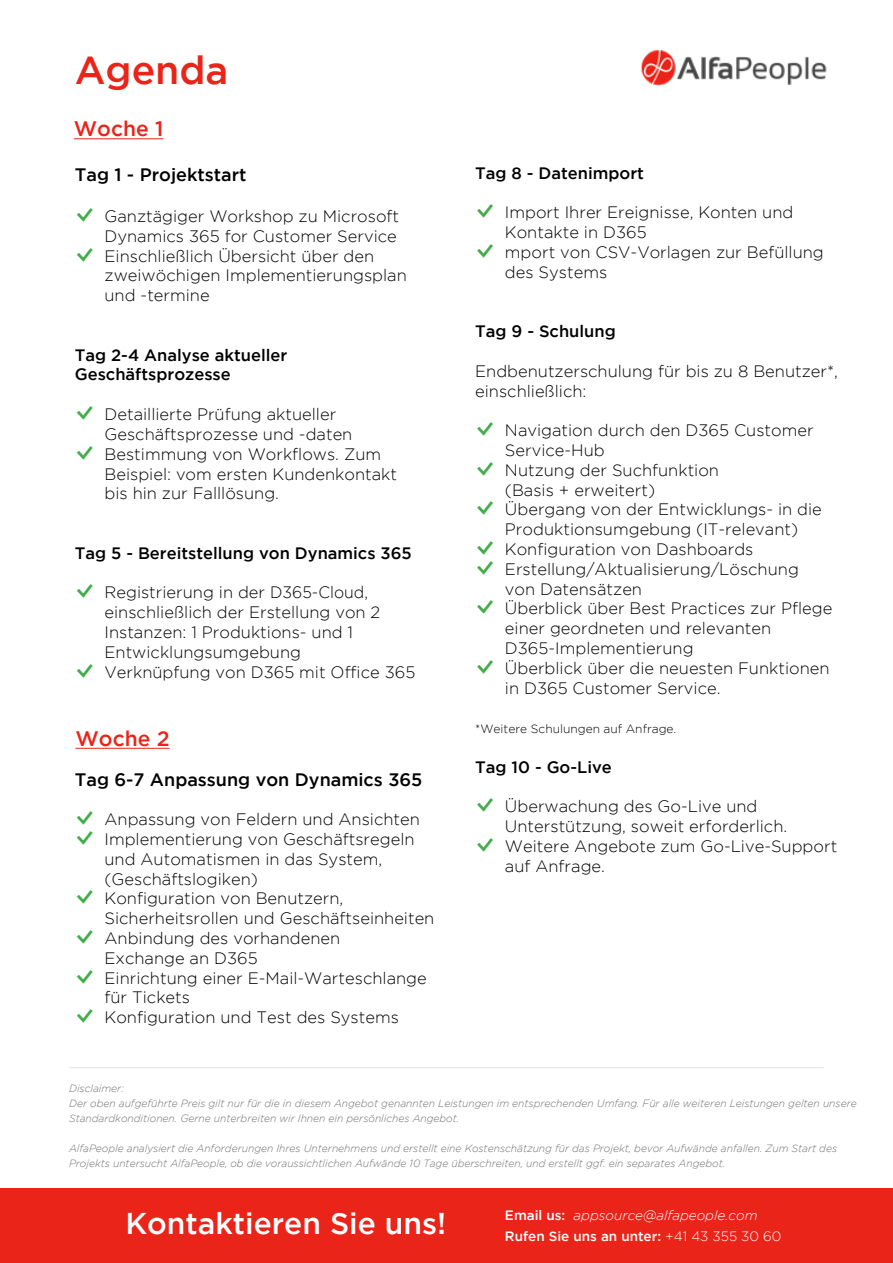
<style>
.page{position:relative;width:893px;height:1263px;background:#fff}
.page>*{position:absolute;margin:0;border:0;box-sizing:border-box;transform-origin:0 0}
.t1{font:500 39px "Gotham";color:#ea2419}
.t2{font:500 30px "Gotham";color:#fff}
.t3{font:500 21px "Gotham";color:#ea2419}
.t4{font:500 18px "Gotham";color:#000}
.t5{font:300 16.5px/19.8px "Gotham";color:#000}
.t6{font:500 16.5px/19.8px "Gotham";color:#000}
.t7{font:italic 300 13.5px "Gotham";color:#fff}
.t8{font:500 13.5px "Gotham";color:#fff}
.t9{font:300 12px "Gotham";color:#000}
.t10{font:italic 300 10.5px/15px "Gotham";color:#727272}
.s1{font-weight:500;font-style:normal}
.s2{font-weight:300}
</style>
<div class="page">
<div style="left:0;top:1188px;width:893px;height:75px;background:#ea2419"></div>
<img style="left:640px;top:49px;width:187px;height:37px">
<hr style="left:75px;top:748px;width:95px;height:1px;background:#ea2419">
<hr style="left:74px;top:139px;width:89px;height:1px;background:#ea2419">
<hr style="left:69px;top:1067px;width:755px;height:1px;background:#444">
<h1 class="t1" style="left:75px;top:48px;width:155px">Agenda</h1>
<p class="t3" style="left:74px;top:117px;width:91px">Woche 1</p>
<p class="t4" style="left:75px;top:164px;width:173px">Tag 1 - Projektstart</p>
<p class="t5" style="left:105px;top:206px;width:304px">Ganztägiger Workshop zu Microsoft<br>Dynamics 365 for Customer Service<br>Einschließlich Übersicht über den zweiwöchigen Implementierungsplan und -termine</p>
<p class="t6" style="left:75px;top:345px;width:214px">Tag 2-4 Analyse aktueller<br>Geschäftsprozesse</p>
<p class="t5" style="left:105px;top:404px;width:294px">Detaillierte Prüfung aktueller<br>Geschäftsprozesse und -daten<br>Bestimmung von Workflows. Zum<br>Beispiel: vom ersten Kundenkontakt bis hin zur Falllösung.</p>
<p class="t6" style="left:75px;top:543px;width:339px">Tag 5 - Bereitstellung von Dynamics 365</p>
<p class="t5" style="left:105px;top:582px;width:312px">Registrierung in der D365-Cloud, einschließlich der Erstellung von 2<br>Instanzen: 1 Produktions- und 1<br>Entwicklungsumgebung<br>Verknüpfung von D365 mit Office 365</p>
<p class="t3" style="left:75px;top:726px;width:96px">Woche 2</p>
<p class="t4" style="left:75px;top:769px;width:349px">Tag 6-7 Anpassung von Dynamics 365</p>
<p class="t5" style="left:105px;top:809px;width:331px">Anpassung von Feldern und Ansichten<br>Implementierung von Geschäftsregeln und Automatismen in das System, (Geschäftslogiken)<br>Konfiguration von Benutzern,<br>Sicherheitsrollen und Geschäftseinheiten<br>Anbindung des vorhandenen<br>Exchange an D365<br>Einrichtung einer E-Mail-Warteschlange für Tickets<br>Konfiguration und Test des Systems</p>
<p class="t6" style="left:475px;top:163px;width:170px">Tag 8 - Datenimport</p>
<p class="t5" style="left:505px;top:202px;width:320px">Import Ihrer Ereignisse, Konten und<br>Kontakte in D365<br>mport von CSV-Vorlagen zur Befüllung des Systems</p>
<p class="t6" style="left:475px;top:321px;width:142px">Tag 9 - Schulung</p>
<p class="t5" style="left:475px;top:361px;width:364px">Endbenutzerschulung für bis zu 8 Benutzer*, einschließlich:</p>
<p class="t5" style="left:505px;top:420px;width:329px">Navigation durch den D365 Customer<br>Service-Hub<br>Nutzung der Suchfunktion<br>(Basis + erweitert)<br>Übergang von der Entwicklungs- in die<br>Produktionsumgebung (IT-relevant)<br>Konfiguration von Dashboards<br>Erstellung/Aktualisierung/Löschung von Datensätzen<br>Überblick über Best Practices zur Pflege einer geordneten und relevanten<br>D365-Implementierung<br>Überblick über die neuesten Funktionen in D365 Customer Service.</p>
<p class="t9" style="left:475px;top:722px;width:203px">*Weitere Schulungen auf Anfrage.</p>
<p class="t6" style="left:475px;top:757px;width:138px">Tag 10 - Go-Live</p>
<p class="t5" style="left:505px;top:796px;width:334px">Überwachung des Go-Live und<br>Unterstützung, soweit erforderlich.<br>Weitere Angebote zum Go-Live-Support auf Anfrage.</p>
<p class="t10" style="left:69px;top:1081px;width:789px">Disclaimer:<br>Der oben aufgeführte Preis gilt nur für die in diesem Angebot genannten Leistungen im entsprechenden Umfang. Für alle weiteren Leistungen gelten unsere<br>Standardkonditionen. Gerne unterbreiten wir Ihnen ein persönliches Angebot.</p>
<p class="t10" style="left:69px;top:1141px;width:769px">AlfaPeople analysiert die Anforderungen Ihres Unternehmens und erstellt eine Kostenschätzung für das Projekt, bevor Aufwände anfallen. Zum Start des<br>Projekts untersucht AlfaPeople, ob die voraussichtlichen Aufwände 10 Tage überschreiten, und erstellt ggf. ein separates Angebot.</p>
<h2 class="t2" style="left:125px;top:1206px;width:322px">Kontaktieren Sie uns!</h2>
<p class="t7" style="left:505px;top:1208px;width:254px"><span class="s1">Email us:</span> appsource@alfapeople.com</p>
<p class="t8" style="left:505px;top:1229px;width:278px">Rufen Sie uns an unter: <span class="s2">+41 43 355 30 60</span></p>
</div>
